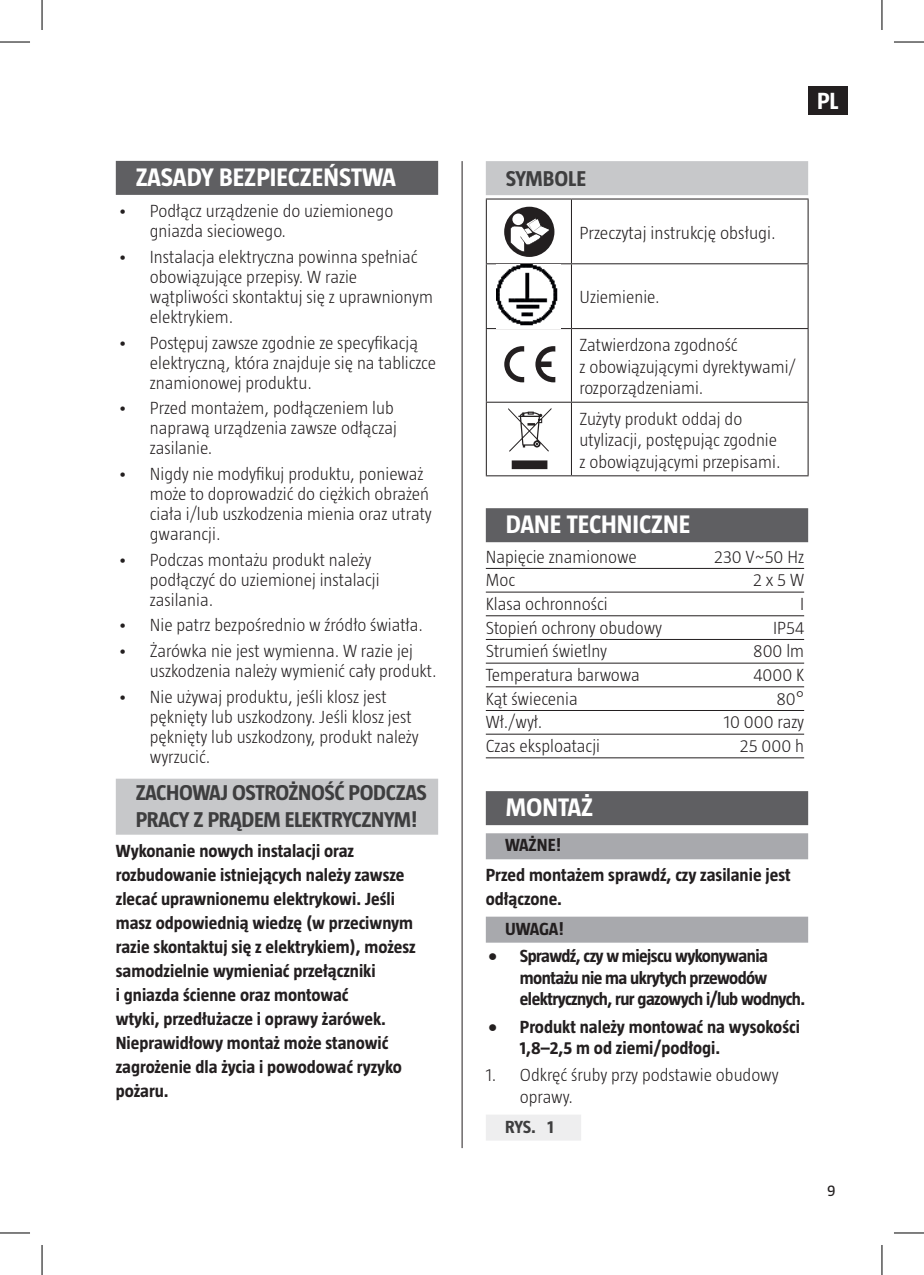
<style>
.page{position:relative;width:924px;height:1275px;background:#fff}
.page>*{position:absolute;margin:0;border:0;box-sizing:border-box;transform-origin:0 0}
.t1{font:700 26px "Taz";color:#fff}
.t2{font:700 24px "Taz";color:#fff}
.t3{font:700 22px/26.4px "Taz";letter-spacing:-.015em;color:#3e3e3f}
.t4{font:300 18px/20px "Taz";color:#231f20}
.t5{font:700 18px/24px "Taz";color:#231f20}
.t6{font:700 18px/21.6px "Taz";letter-spacing:-.03em;color:#231f20}
.t7{font:700 18px "Taz";color:#3e3e3f}
.t8{font:16px "Taz";color:#231f20}
</style>
<div class="page">
<div style="left:807px;top:86px;width:39px;height:29px;background:#231f20"></div>
<hr style="left:461px;top:161px;width:1px;height:987px;background:#231f20">
<div style="left:485px;top:161px;width:322px;height:34px;background:#c7c8ca"></div>
<div style="left:485px;top:508px;width:322px;height:34px;background:#5f5f62"></div>
<hr style="left:485px;top:568px;width:318px;height:1px;background:#231f20">
<hr style="left:485px;top:592px;width:318px;height:1px;background:#231f20">
<hr style="left:485px;top:615px;width:318px;height:1px;background:#231f20">
<hr style="left:485px;top:639px;width:318px;height:1px;background:#231f20">
<hr style="left:485px;top:663px;width:318px;height:1px;background:#231f20">
<hr style="left:485px;top:686px;width:318px;height:1px;background:#231f20">
<hr style="left:485px;top:710px;width:318px;height:1px;background:#231f20">
<hr style="left:485px;top:734px;width:318px;height:1px;background:#231f20">
<hr style="left:485px;top:757px;width:318px;height:1px;background:#231f20">
<div style="left:485px;top:791px;width:322px;height:34px;background:#5f5f62"></div>
<div style="left:485px;top:833px;width:322px;height:26px;background:#a8a9ad"></div>
<div style="left:485px;top:916px;width:322px;height:26px;background:#a8a9ad"></div>
<div style="left:485px;top:1114px;width:96px;height:26px;background:#eeeeef"></div>
<hr style="left:485px;top:198px;width:86px;height:1px;background:#231f20">
<hr style="left:571px;top:198px;width:237px;height:1px;background:#231f20">
<hr style="left:485px;top:199px;width:1px;height:64px;background:#231f20">
<hr style="left:570px;top:199px;width:1px;height:64px;background:#231f20">
<hr style="left:807px;top:199px;width:1px;height:64px;background:#231f20">
<hr style="left:485px;top:263px;width:86px;height:1px;background:#231f20">
<hr style="left:485px;top:264px;width:1px;height:64px;background:#231f20">
<hr style="left:571px;top:263px;width:237px;height:1px;background:#231f20">
<hr style="left:570px;top:264px;width:1px;height:64px;background:#231f20">
<hr style="left:807px;top:264px;width:1px;height:64px;background:#231f20">
<hr style="left:485px;top:328px;width:86px;height:1px;background:#231f20">
<hr style="left:485px;top:329px;width:1px;height:73px;background:#231f20">
<hr style="left:571px;top:328px;width:237px;height:1px;background:#231f20">
<hr style="left:570px;top:329px;width:1px;height:73px;background:#231f20">
<hr style="left:807px;top:329px;width:1px;height:73px;background:#231f20">
<hr style="left:485px;top:402px;width:86px;height:1px;background:#231f20">
<hr style="left:485px;top:403px;width:1px;height:72px;background:#231f20">
<hr style="left:571px;top:402px;width:237px;height:1px;background:#231f20">
<hr style="left:570px;top:403px;width:1px;height:72px;background:#231f20">
<hr style="left:807px;top:403px;width:1px;height:72px;background:#231f20">
<hr style="left:485px;top:475px;width:86px;height:1px;background:#231f20">
<hr style="left:571px;top:475px;width:237px;height:1px;background:#231f20">
<div style="left:504px;top:207px;width:50px;height:50px;background:#231f20;border-radius:50%"></div>
<svg style="left:512px;top:213px;width:11px;height:12px"></svg>
<svg style="left:510px;top:218px;width:41px;height:34px"></svg>
<img style="left:496px;top:264px;width:62px;height:62px">
<svg style="left:504px;top:346px;width:20px;height:36px"></svg>
<svg style="left:535px;top:346px;width:20px;height:36px"></svg>
<svg style="left:508px;top:408px;width:43px;height:61px"></svg>
<div style="left:116px;top:161px;width:322px;height:34px;background:#5f5f62"></div>
<div style="left:116px;top:778px;width:322px;height:56px;background:#c7c8ca"></div>
<hr style="left:0;top:42px;width:30px;height:1px;background:#000">
<hr style="left:893px;top:42px;width:30px;height:1px;background:#000">
<hr style="left:0;top:1232px;width:30px;height:1px;background:#000">
<hr style="left:893px;top:1232px;width:30px;height:1px;background:#000">
<hr style="left:42px;top:0;width:1px;height:30px;background:#000">
<hr style="left:42px;top:1245px;width:1px;height:30px;background:#000">
<hr style="left:881px;top:0;width:1px;height:30px;background:#000">
<hr style="left:881px;top:1245px;width:1px;height:30px;background:#000">
<h1 class="t1" style="left:136px;top:162px;width:262px">ZASADY BEZPIECZEŃSTWA</h1>
<p class="t4" style="left:150px;top:201px;width:245px;text-indent:-32px">• Podłącz urządzenie do uziemionego gniazda sieciowego.</p>
<p class="t4" style="left:150px;top:246px;width:284px;text-indent:-32px">• Instalacja elektryczna powinna spełniać obowiązujące przepisy. W razie wątpliwości skontaktuj się z uprawnionym elektrykiem.</p>
<p class="t4" style="left:150px;top:332px;width:287px;text-indent:-32px">• Postępuj zawsze zgodnie ze specyfikacją elektryczną, która znajduje się na tabliczce znamionowej produktu.</p>
<p class="t4" style="left:150px;top:398px;width:248px;text-indent:-32px">• Przed montażem, podłączeniem lub naprawą urządzenia zawsze odłączaj zasilanie.</p>
<p class="t4" style="left:150px;top:463px;width:283px;text-indent:-32px">• Nigdy nie modyfikuj produktu, ponieważ może to doprowadzić do ciężkich obrażeń ciała i/lub uszkodzenia mienia oraz utraty gwarancji.</p>
<p class="t4" style="left:150px;top:549px;width:231px;text-indent:-32px">• Podczas montażu produkt należy podłączyć do uziemionej instalacji zasilania.</p>
<p class="t4" style="left:118px;top:615px;width:306px">• Nie patrz bezpośrednio w źródło światła.</p>
<p class="t4" style="left:150px;top:640px;width:288px;text-indent:-32px">• Żarówka nie jest wymienna. W razie jej uszkodzenia należy wymienić cały produkt.</p>
<p class="t4" style="left:150px;top:686px;width:270px;text-indent:-32px">• Nie używaj produktu, jeśli klosz jest pęknięty lub uszkodzony. Jeśli klosz jest pęknięty lub uszkodzony, produkt należy wyrzucić.</p>
<p class="t3" style="left:136px;top:779px;width:292px">ZACHOWAJ OSTROŻNOŚĆ PODCZAS<br>PRACY Z PRĄDEM ELEKTRYCZNYM!</p>
<p class="t5" style="left:116px;top:838px;width:301px">Wykonanie nowych instalacji oraz rozbudowanie istniejących należy zawsze zlecać uprawnionemu elektrykowi. Jeśli masz odpowiednią wiedzę (w przeciwnym razie skontaktuj się z elektrykiem), możesz samodzielnie wymieniać przełączniki<br>i gniazda ścienne oraz montować<br>wtyki, przedłużacze i oprawy żarówek.<br>Nieprawidłowy montaż może stanowić zagrożenie dla życia i powodować ryzyko pożaru.</p>
<h2 class="t2" style="left:816px;top:87px;width:23px">PL</h2>
<p class="t3" style="left:505px;top:165px;width:82px">SYMBOLE</p>
<p class="t4" style="left:579px;top:222px;width:197px">Przeczytaj instrukcję obsługi.</p>
<p class="t4" style="left:579px;top:287px;width:82px">Uziemienie.</p>
<p class="t4" style="left:579px;top:334px;width:218px;line-height:21.6px">Zatwierdzona zgodność<br>z obowiązującymi dyrektywami/ rozporządzeniami.</p>
<p class="t4" style="left:579px;top:407px;width:202px;line-height:21.6px">Zużyty produkt oddaj do utylizacji, postępując zgodnie z obowiązującymi przepisami.</p>
<h1 class="t1" style="left:505px;top:510px;width:186px">DANE TECHNICZNE</h1>
<p class="t4" style="left:485px;top:546px;width:152px">Napięcie znamionowe</p>
<p class="t4" style="left:713px;top:546px;width:91px">230 V~50 Hz</p>
<p class="t4" style="left:485px;top:570px;width:31px">Moc</p>
<p class="t4" style="left:752px;top:570px;width:53px">2 x 5 W</p>
<p class="t4" style="left:485px;top:593px;width:123px">Klasa ochronności</p>
<p class="t4" style="left:799px;top:593px;width:6px">I</p>
<p class="t4" style="left:485px;top:617px;width:178px">Stopień ochrony obudowy</p>
<p class="t4" style="left:772px;top:617px;width:33px">IP54</p>
<p class="t4" style="left:485px;top:641px;width:122px">Strumień świetlny</p>
<p class="t4" style="left:752px;top:641px;width:52px">800 lm</p>
<p class="t4" style="left:485px;top:664px;width:155px">Temperatura barwowa</p>
<p class="t4" style="left:753px;top:664px;width:52px">4000 K</p>
<p class="t4" style="left:485px;top:688px;width:93px">Kąt świecenia</p>
<p class="t4" style="left:776px;top:688px;width:29px">80°</p>
<p class="t4" style="left:485px;top:712px;width:58px">Wł./wył.</p>
<p class="t4" style="left:723px;top:712px;width:82px">10 000 razy</p>
<p class="t4" style="left:485px;top:735px;width:116px">Czas eksploatacji</p>
<p class="t4" style="left:739px;top:735px;width:66px">25 000 h</p>
<h1 class="t1" style="left:505px;top:792px;width:89px">MONTAŻ</h1>
<p class="t5" style="left:485px;top:830px;width:306px;line-height:29.6px;text-indent:19px">WAŻNE!<br>Przed montażem sprawdź, czy zasilanie jest</p>
<p class="t5" style="left:485px;top:884px;width:80px;line-height:29.6px;text-align:right">odłączone.<br>UWAGA!</p>
<p class="t6" style="left:519px;top:945px;width:287px;text-indent:-32px">• Sprawdź, czy w miejscu wykonywania montażu nie ma ukrytych przewodów elektrycznych, rur gazowych i/lub wodnych.</p>
<p class="t5" style="left:519px;top:1015px;width:281px;line-height:21.6px;text-indent:-32px">• Produkt należy montować na wysokości<br>1,8–2,5 m od ziemi/podłogi.</p>
<p class="t4" style="left:519px;top:1064px;width:260px;line-height:21.6px;text-indent:-34px">1. Odkręć śruby przy podstawie obudowy oprawy.</p>
<p class="t7" style="left:505px;top:1116px;width:50px">RYS. 1</p>
<p class="t8" style="left:826px;top:1181px;width:10px">9</p>
</div>
